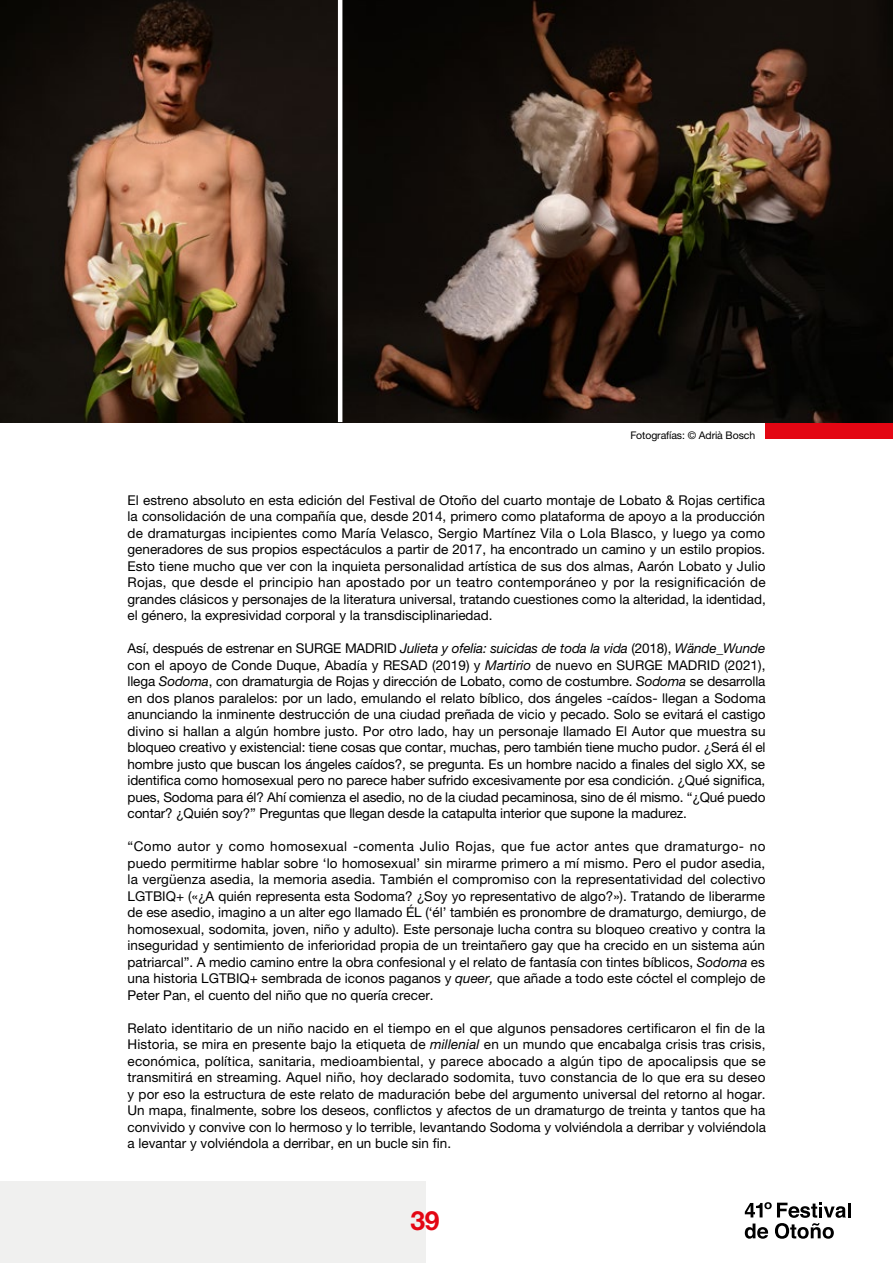
<style>
.page{position:relative;width:893px;height:1263px;background:#fff}
.page>*{position:absolute;margin:0;border:0;box-sizing:border-box;transform-origin:0 0}
.t1{font:700 26.55px "Helvetica Neue LT Pro";color:#e30613}
.t2{font:13.5px/16.5px "Helvetica Neue LT Pro";color:#000;text-align:justify}
.t3{font:10.5px "Helvetica Neue LT Pro";letter-spacing:-.01em;color:#000}
.s1{font-style:italic}
</style>
<div class="page">
<div style="left:0;top:1181px;width:425px;height:82px;background:#f0f0ef"></div>
<div style="left:765px;top:373px;width:128px;height:66px;background:#e30613"></div>
<img style="left:342px;top:0;width:551px;height:422px">
<img style="left:0;top:0;width:338px;height:422px">
<hr style="left:848px;top:1203px;width:3px;height:14px;background:#000">
<svg style="left:745px;top:1202px;width:101px;height:37px"></svg>
<p class="t3" style="left:630px;top:429px;width:126px">Fotografías: © Adrià Bosch</p>
<p class="t2" style="left:128px;top:491px;width:640px">El estreno absoluto en esta edición del Festival de Otoño del cuarto montaje de Lobato &amp; Rojas certifica la consolidación de una compañía que, desde 2014, primero como plataforma de apoyo a la producción de dramaturgas incipientes como María Velasco, Sergio Martínez Vila o Lola Blasco, y luego ya como generadores de sus propios espectáculos a partir de 2017, ha encontrado un camino y un estilo propios.<br>Esto tiene mucho que ver con la inquieta personalidad artística de sus dos almas, Aarón Lobato y Julio Rojas, que desde el principio han apostado por un teatro contemporáneo y por la resignificación de grandes clásicos y personajes de la literatura universal, tratando cuestiones como la alteridad, la identidad, el género, la expresividad corporal y la transdisciplinariedad.</p>
<p class="t2" style="left:128px;top:640px;width:640px">Así, después de estrenar en SURGE MADRID <span class="s1">Julieta y ofelia: suicidas de toda la vida</span> (2018), <span class="s1">Wände_Wunde </span>con el apoyo de Conde Duque, Abadía y RESAD (2019) y <span class="s1">Martirio</span> de nuevo en SURGE MADRID (2021), llega <span class="s1">Sodoma</span>, con dramaturgia de Rojas y dirección de Lobato, como de costumbre. <span class="s1">Sodoma</span> se desarrolla en dos planos paralelos: por un lado, emulando el relato bíblico, dos ángeles -caídos- llegan a Sodoma anunciando la inminente destrucción de una ciudad preñada de vicio y pecado. Solo se evitará el castigo divino si hallan a algún hombre justo. Por otro lado, hay un personaje llamado El Autor que muestra su bloqueo creativo y existencial: tiene cosas que contar, muchas, pero también tiene mucho pudor. ¿Será él el hombre justo que buscan los ángeles caídos?, se pregunta. Es un hombre nacido a finales del siglo XX, se identifica como homosexual pero no parece haber sufrido excesivamente por esa condición. ¿Qué significa, pues, Sodoma para él? Ahí comienza el asedio, no de la ciudad pecaminosa, sino de él mismo. “¿Qué puedo contar? ¿Quién soy?” Preguntas que llegan desde la catapulta interior que supone la madurez.</p>
<p class="t2" style="left:128px;top:838px;width:640px">“Como autor y como homosexual -comenta Julio Rojas, que fue actor antes que dramaturgo- no puedo permitirme hablar sobre ‘lo homosexual’ sin mirarme primero a mí mismo. Pero el pudor asedia, la vergüenza asedia, la memoria asedia. También el compromiso con la representatividad del colectivo LGTBIQ+ («¿A quién representa esta Sodoma? ¿Soy yo representativo de algo?»). Tratando de liberarme de ese asedio, imagino a un alter ego llamado ÉL (‘él’ también es pronombre de dramaturgo, demiurgo, de homosexual, sodomita, joven, niño y adulto). Este personaje lucha contra su bloqueo creativo y contra la inseguridad y sentimiento de inferioridad propia de un treintañero gay que ha crecido en un sistema aún patriarcal”. A medio camino entre la obra confesional y el relato de fantasía con tintes bíblicos, <span class="s1">Sodoma</span> es una historia LGTBIQ+ sembrada de iconos paganos y <span class="s1">queer,</span> que añade a todo este cóctel el complejo de Peter Pan, el cuento del niño que no quería crecer.</p>
<p class="t2" style="left:128px;top:1019px;width:640px">Relato identitario de un niño nacido en el tiempo en el que algunos pensadores certificaron el fin de la Historia, se mira en presente bajo la etiqueta de <span class="s1">millenial</span> en un mundo que encabalga crisis tras crisis, económica, política, sanitaria, medioambiental, y parece abocado a algún tipo de apocalipsis que se transmitirá en streaming. Aquel niño, hoy declarado sodomita, tuvo constancia de lo que era su deseo y por eso la estructura de este relato de maduración bebe del argumento universal del retorno al hogar.<br>Un mapa, finalmente, sobre los deseos, conflictos y afectos de un dramaturgo de treinta y tantos que ha convivido y convive con lo hermoso y lo terrible, levantando Sodoma y volviéndola a derribar y volviéndola a levantar y volviéndola a derribar, en un bucle sin fin.</p>
<h1 class="t1" style="left:411px;top:1204px;width:30px">39</h1>
</div>
